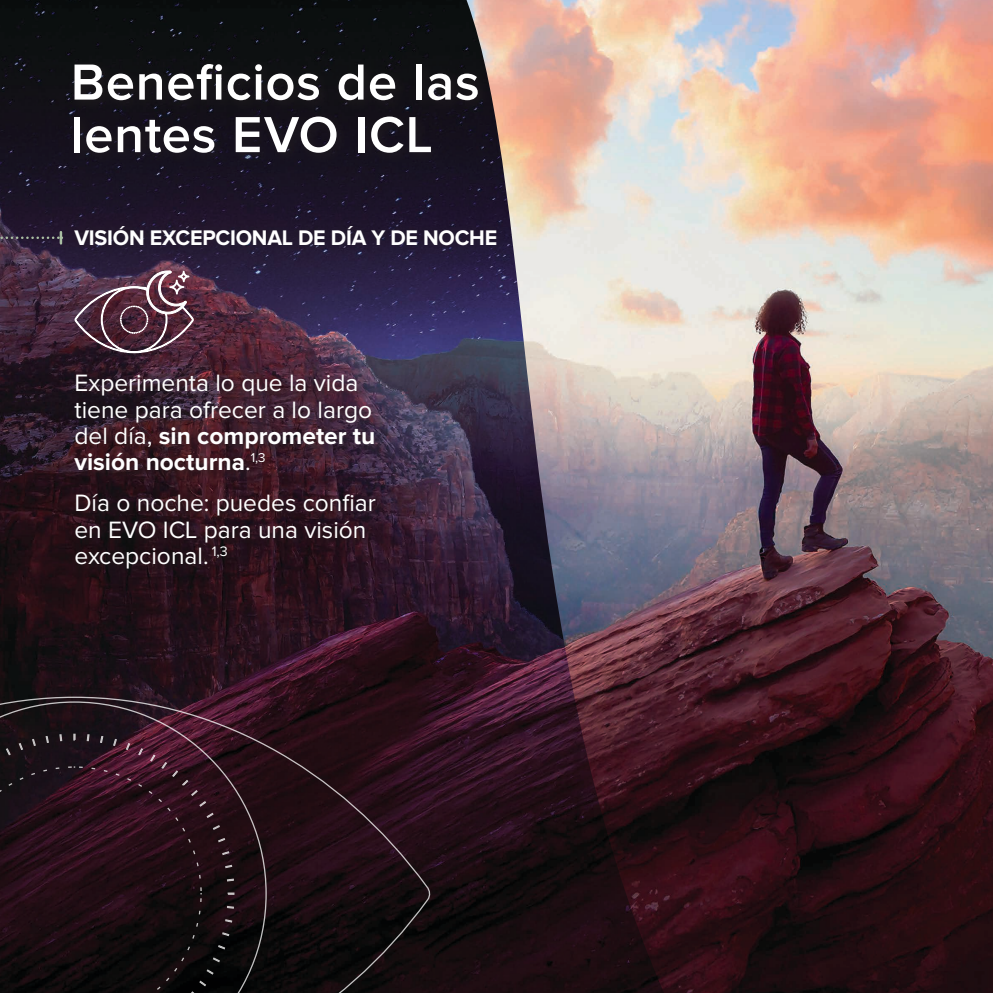
<style>
.page{position:relative;width:993px;height:993px;background:#fff}
.page>*{position:absolute;margin:0;border:0;box-sizing:border-box;transform-origin:0 0}
.t1{font:600 52.5px/52.5px "Proxima Nova";letter-spacing:.01em;color:#fff}
.t2{font:24.5px/26.2px "Proxima Nova";color:#fff}
.t3{font:700 21.88px "Proxima Nova";letter-spacing:-.01em;color:#fff}
.s1{font-weight:700}
</style>
<div class="page">
<img style="left:664px;top:0;width:328px;height:992px">
<img style="left:0;top:0;width:664px;height:992px">
<div style="left:69px;top:369px;width:318px;height:211px;background:#231f20;opacity:.75"></div>
<svg style="left:0;top:232px;width:62px;height:11px"></svg>
<div style="left:65px;top:215px;width:441px;height:40px;background:#22182e"></div>
<svg style="left:0;top:695px;width:430px;height:297px;background:#221017"></svg>
<div style="left:69px;top:58px;width:421px;height:107px;background:#151219"></div>
<svg style="left:73px;top:250px;width:121px;height:104px;background:#5a3d50"></svg>
<h1 class="t1" style="left:71px;top:58px;width:410px">Beneficios de las lentes EVO ICL</h1>
<p class="t3" style="left:74px;top:224px;width:424px">VISIÓN EXCEPCIONAL DE DÍA Y DE NOCHE</p>
<p class="t2" style="left:74px;top:371px;width:302px">Experimenta lo que la vida tiene para ofrecer a lo largo del día, <span class="s1">sin comprometer tu visión nocturna</span>.<sup>1,3</sup></p>
<p class="t2" style="left:74px;top:491px;width:303px">Día o noche: puedes confiar en EVO ICL para una visión excepcional. <sup>1,3</sup></p>
</div>
